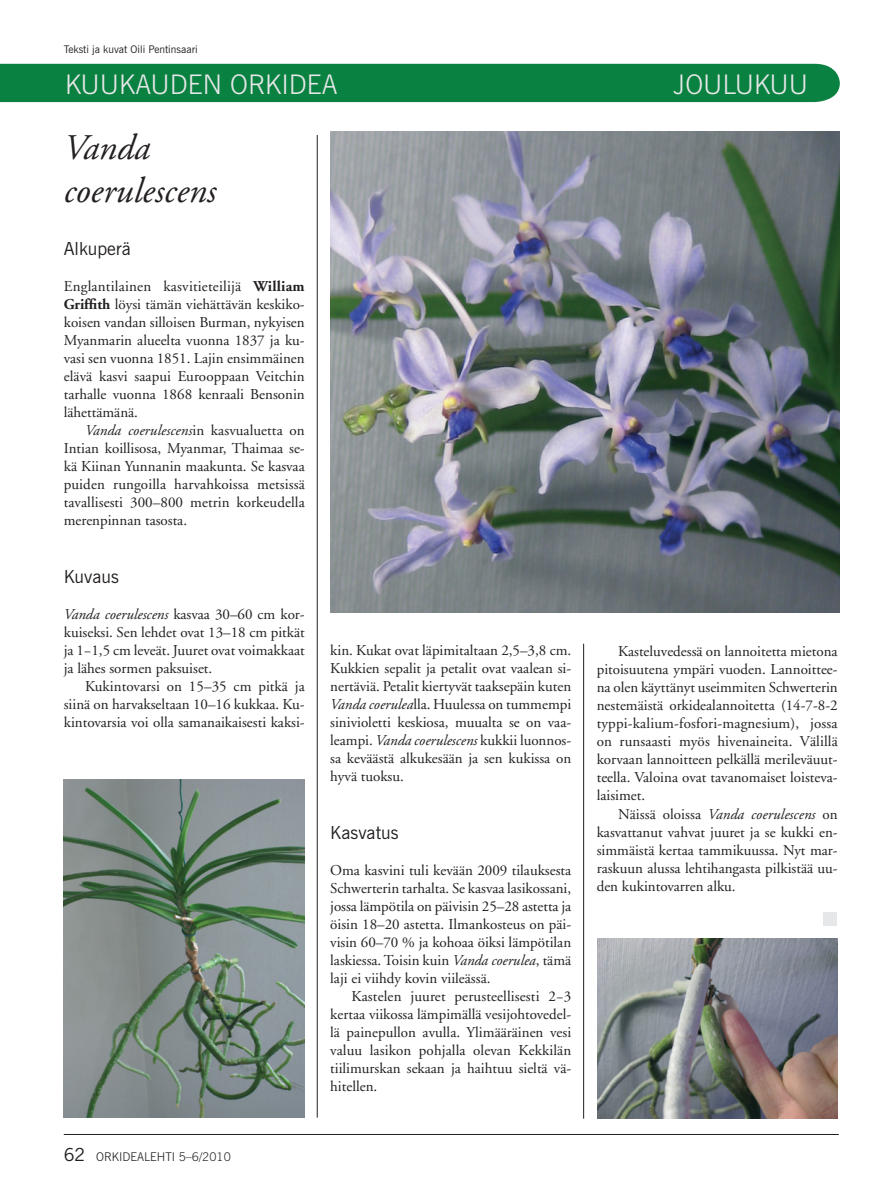
<style>
.page{position:relative;width:893px;height:1191px;background:#fff}
.page>*{position:absolute;margin:0;border:0;box-sizing:border-box;transform-origin:0 0}
.t1{font:italic 36px/43.2px "Adobe Garamond";color:#231f20}
.t2{font:300 27px "News Gothic BT";color:#e6e7e8}
.t3{font:18px "News Gothic BT";color:#231f20}
.t4{font:15px/18px "Adobe Garamond";color:#231f20;text-align:justify}
.t5{font:300 12px "News Gothic BT";color:#231f20}
.t6{font:10.5px "News Gothic BT";color:#231f20}
.s1{font-weight:700}
.s2{font-style:italic}
.s3{font-weight:400;font-size:18px}
</style>
<div class="page">
<div style="left:0;top:64px;width:840px;height:38px;background:#098140"></div>
<hr style="left:583px;top:643px;width:1px;height:475px;background:#231f20">
<hr style="left:317px;top:135px;width:1px;height:982px;background:#231f20">
<div style="left:823px;top:911px;width:14px;height:14px;background:#e6e7e8"></div>
<img style="left:597px;top:938px;width:240px;height:180px">
<img style="left:330px;top:132px;width:509px;height:480px">
<img style="left:64px;top:779px;width:240px;height:338px">
<hr style="left:64px;top:1134px;width:775px;height:1px;background:#231f20">
<p class="t6" style="left:64px;top:46px;width:135px">Teksti ja kuvat Oili Pentinsaari</p>
<h2 class="t2" style="left:65px;top:74px;width:274px">KUUKAUDEN ORKIDEA</h2>
<h2 class="t2" style="left:673px;top:74px;width:136px">JOULUKUU</h2>
<h1 class="t1" style="left:64px;top:129px;width:154px">Vanda coerulescens</h1>
<p class="t3" style="left:64px;top:242px;width:69px">Alkuperä</p>
<p class="t4" style="left:64px;top:279px;width:242px">Englantilainen kasvitieteilijä <span class="s1">William Griffith</span> löysi tämän viehättävän keskiko&shy;koisen vandan silloisen Burman, nykyisen Myanmarin alueelta vuonna 1837 ja ku&shy;vasi sen vuonna 1851. Lajin ensimmäinen elävä kasvi saapui Eurooppaan Veitchin tarhalle vuonna 1868 kenraali Bensonin lähettämänä.</p>
<p class="t4" style="left:64px;top:423px;width:242px;text-indent:21px"><span class="s2">Vanda coerulescens</span>in kasvualuetta on Intian koillisosa, Myanmar, Thaimaa se&shy;kä Kiinan Yunnanin maakunta. Se kasvaa puiden rungoilla harvahkoissa metsissä tavallisesti 300–800 metrin korkeudella merenpinnan tasosta.</p>
<p class="t3" style="left:64px;top:570px;width:57px">Kuvaus</p>
<p class="t4" style="left:64px;top:606px;width:242px"><span class="s2">Vanda coerulescens</span> kasvaa 30–60 cm kor&shy;kuiseksi. Sen lehdet ovat 13–18 cm pitkät ja 1−1,5 cm leveät. Juuret ovat voimakkaat ja lähes sormen paksuiset.</p>
<p class="t4" style="left:64px;top:678px;width:242px;text-indent:21px">Kukintovarsi on 15–35 cm pitkä ja siinä on harvakseltaan 10–16 kukkaa. Ku&shy;kintovarsia voi olla samanaikaisesti kaksi-</p>
<p class="t5" style="left:64px;top:1152px;width:169px"><span class="s3">62</span> ORKIDEALEHTI 5–6/2010</p>
<p class="t4" style="left:330px;top:643px;width:242px">kin. Kukat ovat läpimitaltaan 2,5–3,8 cm.<br>Kukkien sepalit ja petalit ovat vaalean si&shy;nertäviä. Petalit kiertyvät taaksepäin kuten <span class="s2">Vanda coerulea</span>lla. Huulessa on tummempi sinivioletti keskiosa, muualta se on vaa&shy;leampi. <span class="s2">Vanda coerulescens</span> kukkii luonnos&shy;sa keväästä alkukesään ja sen kukissa on hyvä tuoksu.</p>
<p class="t3" style="left:330px;top:826px;width:70px">Kasvatus</p>
<p class="t4" style="left:330px;top:862px;width:242px">Oma kasvini tuli kevään 2009 tilauksesta Schwerterin tarhalta. Se kasvaa lasikossani, jossa lämpötila on päivisin 25–28 astetta ja öisin 18–20 astetta. Ilmankosteus on päi&shy;visin 60–70 % ja kohoaa öiksi lämpötilan laskiessa. Toisin kuin <span class="s2">Vanda coerulea</span>, tämä laji ei viihdy kovin viileässä.</p>
<p class="t4" style="left:330px;top:988px;width:242px;text-indent:21px">Kastelen juuret perusteellisesti 2−3 kertaa viikossa lämpimällä vesijohtovedel&shy;lä painepullon avulla. Ylimääräinen vesi valuu lasikon pohjalla olevan Kekkilän tiilimurskan sekaan ja haihtuu sieltä vä&shy;hitellen.</p>
<p class="t4" style="left:597px;top:644px;width:242px;text-indent:21px">Kasteluvedessä on lannoitetta mietona pitoisuutena ympäri vuoden. Lannoittee&shy;na olen käyttänyt useimmiten Schwerterin nestemäistä orkidealannoitetta (14-7-8-2 typpi-kalium-fosfori-magnesium), jossa on runsaasti myös hivenaineita. Välillä korvaan lannoitteen pelkällä merileväuut&shy;teella. Valoina ovat tavanomaiset loisteva&shy;laisimet.</p>
<p class="t4" style="left:597px;top:806px;width:242px;text-indent:21px">Näissä oloissa <span class="s2">Vanda coerulescens</span> on kasvattanut vahvat juuret ja se kukki en&shy;simmäistä kertaa tammikuussa. Nyt mar&shy;raskuun alussa lehtihangasta pilkistää uu&shy;den kukintovarren alku.</p>
</div>
